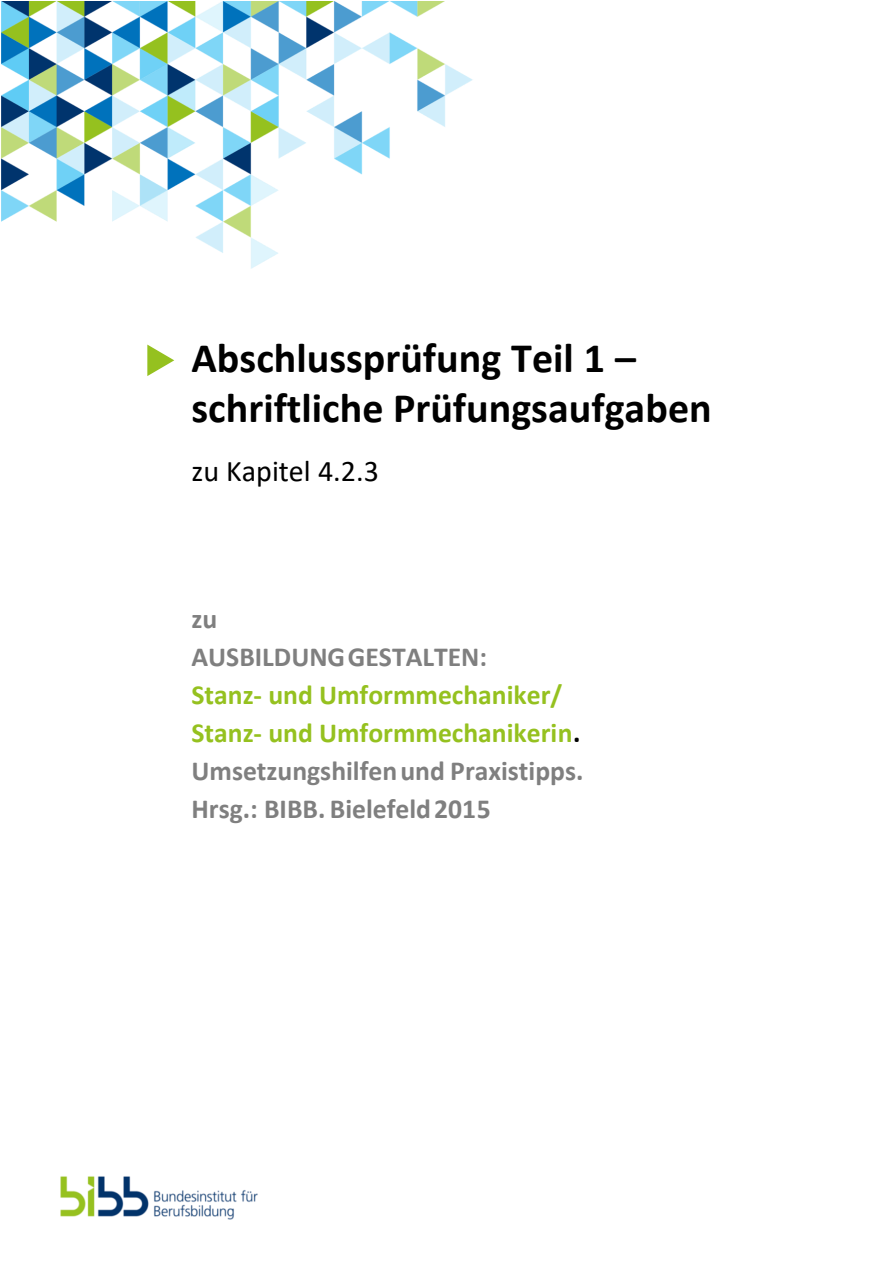
<style>
.page{position:relative;width:893px;height:1263px;background:#fff}
.page>*{position:absolute;margin:0;border:0;box-sizing:border-box;transform-origin:0 0}
.t1{font:700 42px/50.4px "Calibri";color:#000}
.t2{font:30px "Calibri";color:#000}
.t3{font:700 27.6px/37.8px "Calibri";color:#7f7f7f}
.s1{font-style:inherit}
.s2{color:#95c11f}
.s3{color:#000}
</style>
<div class="page">
<img style="left:60px;top:1176px;width:198px;height:44px">
<img style="left:2px;top:2px;width:471px;height:267px">
<svg style="left:147px;top:344px;width:27px;height:32px"></svg>
<p class="t1" style="left:191px;top:332px;width:522px"><span class="s1">Abschluss</span>prüfung Teil 1 – schriftliche Prüfungsaufgaben</p>
<p class="t2" style="left:191px;top:458px;width:189px">zu Kapitel 4.2.3</p>
<p class="t3" style="left:191px;top:602px;width:393px">zu<br>AUSBILDUNG GESTALTEN:<br><span class="s2">Stanz- und Umformmechaniker</span><span class="s2">/<br></span><span class="s2">Stanz- und Umformmechaniker</span><span class="s2">in</span><span class="s3">.<br></span>Umsetzungshilfen und Praxistipps.<br>Hrsg.: BIBB. Bielefeld 20<span class="s1">15</span></p>
</div>
